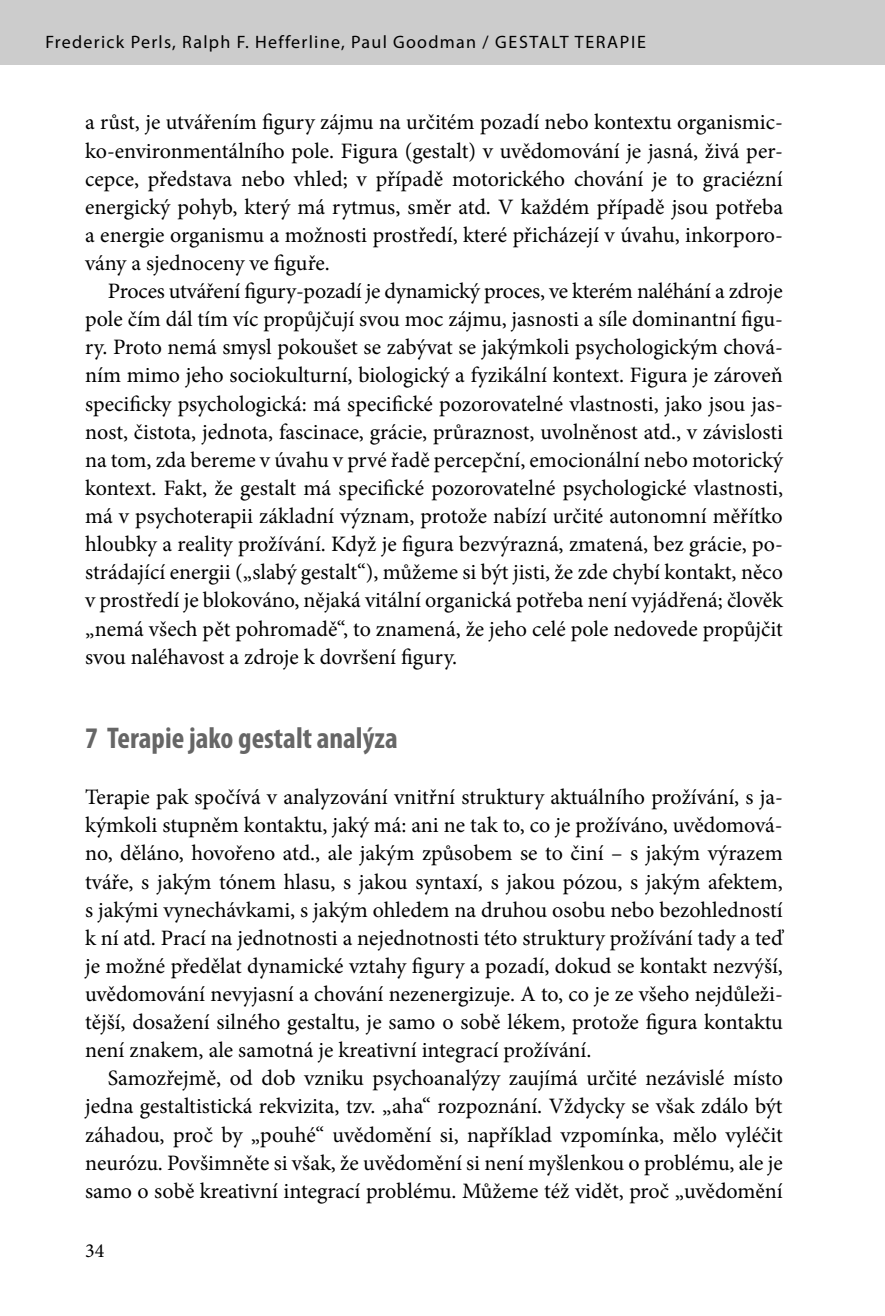
<style>
.page{position:relative;width:885px;height:1316px;background:#fff}
.page>*{position:absolute;margin:0;border:0;box-sizing:border-box;transform-origin:0 0}
.t1{font:700 condensed 30px "Myriad Pro";color:#666}
.t2{font:22px/28.2px "Minion Pro";color:#000;text-align:justify}
.t3{font:20px "Minion Pro";color:#000}
.t4{font:18px "Myriad Pro";letter-spacing:.07em;color:#000}
</style>
<div class="page">
<div style="left:0;top:0;width:884px;height:64px;background:#ccc"></div>
<p class="t4" style="left:45px;top:35px;width:602px">Frederick Perls, Ralph F. Hefferline, Paul Goodman / GESTALT TERAPIE</p>
<p class="t2" style="left:85px;top:110px;width:699px">a růst, je utvářením figury zájmu na určitém pozadí nebo kontextu organismic&shy;ko-environmentálního pole. Figura (gestalt) v uvědomování je jasná, živá per&shy;cepce, představa nebo vhled; v případě motorického chování je to graciézní energický pohyb, který má rytmus, směr atd. V každém případě jsou potřeba a energie organismu a možnosti prostředí, které přicházejí v úvahu, inkorporo&shy;vány a sjednoceny ve figuře.</p>
<p class="t2" style="left:85px;top:279px;width:699px;text-indent:23px">Proces utváření figury-pozadí je dynamický proces, ve kterém naléhání a zdroje pole čím dál tím víc propůjčují svou moc zájmu, jasnosti a síle dominantní figu&shy;ry. Proto nemá smysl pokoušet se zabývat se jakýmkoli psychologickým chová&shy;ním mimo jeho sociokulturní, biologický a fyzikální kontext. Figura je zároveň specificky psychologická: má specifické pozorovatelné vlastnosti, jako jsou jas&shy;nost, čistota, jednota, fascinace, grácie, průraznost, uvolněnost atd., v závislosti na tom, zda bereme v úvahu v prvé řadě percepční, emocionální nebo motorický kontext. Fakt, že gestalt má specifické pozorovatelné psychologické vlastnosti, má v psychoterapii základní význam, protože nabízí určité autonomní měřítko hloubky a reality prožívání. Když je figura bezvýrazná, zmatená, bez grácie, po&shy;strádající energii („slabý gestalt“), můžeme si být jisti, že zde chybí kontakt, něco v prostředí je blokováno, nějaká vitální organická potřeba není vyjádřená; člověk „nemá všech pět pohromadě“, to znamená, že jeho celé pole nedovede propůjčit svou naléhavost a zdroje k dovršení figury.</p>
<h1 class="t1" style="left:85px;top:726px;width:314px">7 Terapie jako gestalt analýza</h1>
<p class="t2" style="left:85px;top:785px;width:699px">Terapie pak spočívá v analyzování vnitřní struktury aktuálního prožívání, s ja&shy;kýmkoli stupněm kontaktu, jaký má: ani ne tak to, co je prožíváno, uvědomová&shy;no, děláno, hovořeno atd., ale jakým způsobem se to činí – s jakým výrazem tváře, s jakým tónem hlasu, s jakou syntaxí, s jakou pózou, s jakým afektem, s jakými vynechávkami, s jakým ohledem na druhou osobu nebo bezohledností k ní atd. Prací na jednotnosti a nejednotnosti této struktury prožívání tady a teď je možné předělat dynamické vztahy figury a pozadí, dokud se kontakt nezvýší, uvědomování nevyjasní a chování nezenergizuje. A to, co je ze všeho nejdůleži&shy;tější, dosažení silného gestaltu, je samo o sobě lékem, protože figura kontaktu není znakem, ale samotná je kreativní integrací prožívání.</p>
<p class="t2" style="left:85px;top:1066px;width:699px;text-indent:23px">Samozřejmě, od dob vzniku psychoanalýzy zaujímá určité nezávislé místo jedna gestaltistická rekvizita, tzv. „aha“ rozpoznání. Vždycky se však zdálo být záhadou, proč by „pouhé“ uvědomění si, například vzpomínka, mělo vyléčit neurózu. Povšimněte si však, že uvědomění si není myšlenkou o problému, ale je samo o sobě kreativní integrací problému. Můžeme též vidět, proč „uvědomění</p>
<p class="t3" style="left:85px;top:1242px;width:21px">34</p>
</div>
